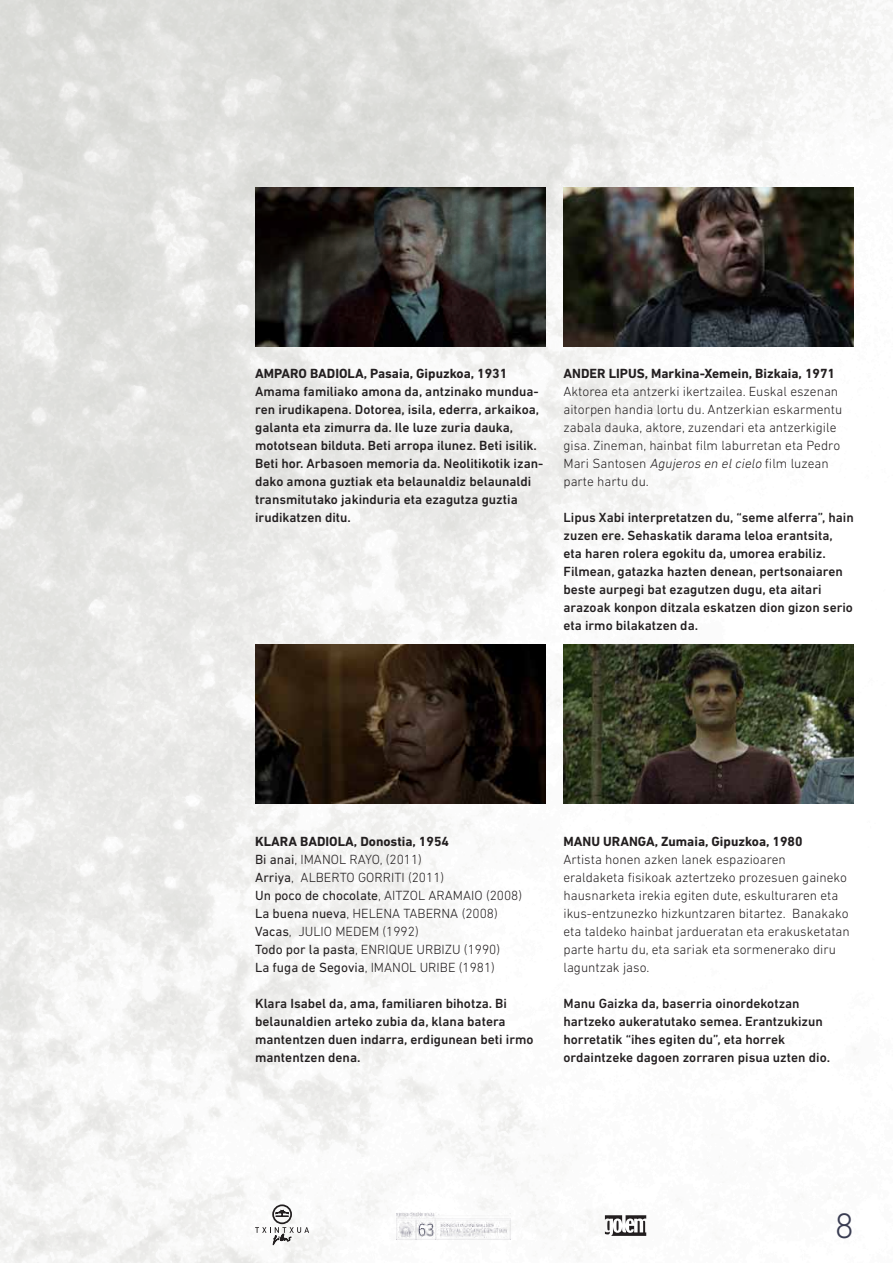
<style>
.page{position:relative;width:893px;height:1263px;background:#fff}
.page>*{position:absolute;margin:0;border:0;box-sizing:border-box;transform-origin:0 0}
.t1{font:300 36px "DIN Next LT Pro";color:#3a3d53}
.t2{font:500 13.5px/18px "DIN Next LT Pro";color:#231f20}
.t3{font:300 13.5px/18px "DIN Next LT Pro";color:#231f20}
.t4{font:700 13.5px "DIN Next LT Pro";color:#231f20}
.s1{font-style:italic}
.s2{font-weight:700}
.s3{font-weight:400}
</style>
<div class="page">
<img style="left:0;top:0;width:893px;height:1263px">
<img style="left:255px;top:187px;width:290px;height:159px">
<img style="left:563px;top:644px;width:291px;height:160px">
<img style="left:255px;top:644px;width:290px;height:160px">
<img style="left:563px;top:187px;width:291px;height:159px">
<p class="t4" style="left:255px;top:366px;width:254px">AMPARO BADIOLA, Pasaia, Gipuzkoa, 1931</p>
<p class="t2" style="left:255px;top:382px;width:290px">Amama familiako amona da, antzinako mundua&shy;ren irudikapena. Dotorea, isila, ederra, arkaikoa, galanta eta zimurra da. Ile luze zuria dauka, mototsean bilduta. Beti arropa ilunez. Beti isilik.<br>Beti hor. Arbasoen memoria da. Neolitikotik izan&shy;dako amona guztiak eta belaunaldiz belaunaldi transmitutako jakinduria eta ezagutza guztia irudikatzen ditu.</p>
<p class="t4" style="left:563px;top:365px;width:273px">ANDER LIPUS, Markina-Xemein, Bizkaia, 1971</p>
<p class="t3" style="left:563px;top:382px;width:280px">Aktorea eta antzerki ikertzailea. Euskal eszenan aitorpen handia lortu du. Antzerkian eskarmentu zabala dauka, aktore, zuzendari eta antzerkigile gisa. Zineman, hainbat film laburretan eta Pedro Mari Santosen <span class="s1">Agujeros en elcielo</span> film luzean parte hartu du.</p>
<p class="t2" style="left:563px;top:508px;width:292px">Lipus Xabi interpretatzen du, “seme alferra”, hain zuzen ere. Sehaskatik darama leloa erantsita, eta haren rolera egokitu da, umorea erabiliz.<br>Filmean, gatazka hazten denean, pertsonaiaren beste aurpegi bat ezagutzen dugu, eta aitari arazoak konpon ditzala eskatzen dion gizon serio eta irmo bilakatzen da.</p>
<p class="t3" style="left:255px;top:832px;width:269px"><span class="s2">KLARA BADIOLA, Donostia, 1954<br></span><span class="s3">Bi anai</span>, IMANOL RAYO, (2011)<br><span class="s3">Arriya</span>, ALBERTO GORRITI (2011)<br><span class="s3">Un poco de chocolate</span>, AITZOL ARAMAIO (2008)<br><span class="s3">La buena nueva</span>, HELENA TABERNA (2008)<br><span class="s3">Vacas</span>, JULIO MEDEM (1992)<br><span class="s3">Todo por la pasta</span>, ENRIQUE URBIZU (1990)<br><span class="s3">La fuga de Segovia</span>, IMANOL URIBE (1981)</p>
<p class="t2" style="left:255px;top:994px;width:280px">Klara Isabel da, ama, familiaren bihotza. Bi belaunaldien arteko zubia da, klana batera mantentzen duen indarra, erdigunean beti irmo mantentzen dena.</p>
<p class="t4" style="left:563px;top:833px;width:241px">MANU URANGA, Zumaia, Gipuzkoa, 1980</p>
<p class="t3" style="left:563px;top:850px;width:288px">Artista honen azken lanek espazioaren eraldaketa fisikoak aztertzeko prozesuen gaineko hausnarketa irekia egiten dute, eskulturaren eta ikus-entzunezko hizkuntzaren bitartez. Banakako eta taldeko hainbat jardueratan eta erakusketatan parte hartu du, eta sariak eta sormenerako diru laguntzak jaso.</p>
<p class="t2" style="left:563px;top:994px;width:268px">Manu Gaizka da, baserria oinordekotzan hartzeko aukeratutako semea. Erantzukizun horretatik “ihes egiten du”, eta horrek ordaintzeke dagoen zorraren pisua uzten dio.</p>
<h1 class="t1" style="left:835px;top:1205px;width:21px">8</h1>
</div>
